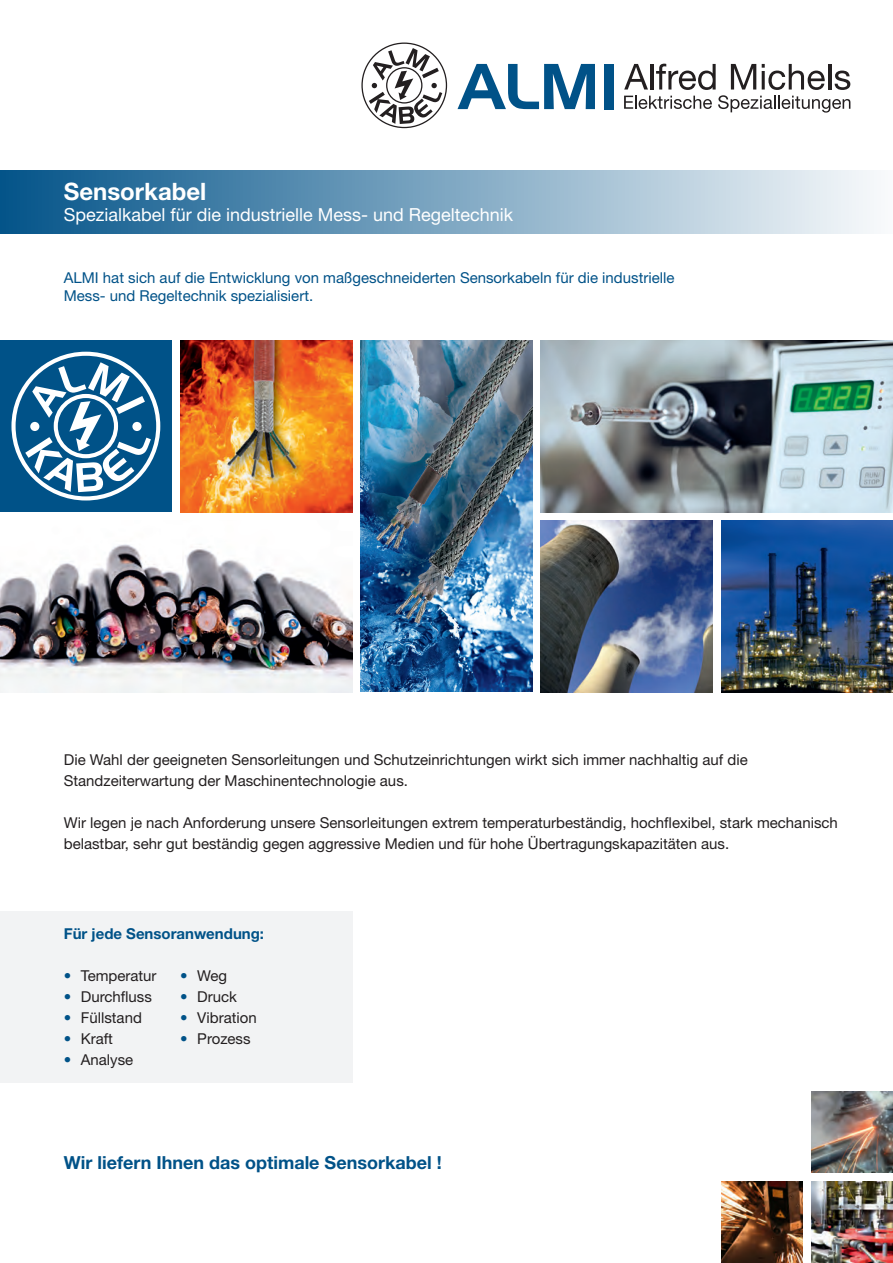
<style>
.page{position:relative;width:893px;height:1263px;background:#fff}
.page>*{position:absolute;margin:0;border:0;box-sizing:border-box;transform-origin:0 0}
.t1{font:700 24px "Helvetica Neue LT Std";color:#fff}
.t2{font:18px "Helvetica Neue LT Std";color:#fff}
.t3{font:700 18px "Helvetica Neue LT Std";color:#005288}
.t4{font:15px/21px "Helvetica Neue LT Std";color:#231f20}
.t5{font:15px/18px "Helvetica Neue LT Std";color:#005288}
.t6{font:700 15px "Helvetica Neue LT Std";color:#005288}
.s1{color:#005288}
</style>
<div class="page">
<svg style="left:361px;top:43px;width:86px;height:85px"></svg>
<svg style="left:457px;top:64px;width:138px;height:45px"></svg>
<div style="left:604px;top:64px;width:10px;height:45px;background:#005288"></div>
<svg style="left:624px;top:64px;width:226px;height:49px"></svg>
<div style="left:0;top:170px;width:893px;height:64px;background:linear-gradient(to right,#035489,#f9fbfc)"></div>
<div style="left:0;top:340px;width:172px;height:172px;background:#005288"></div>
<svg style="left:11px;top:351px;width:150px;height:150px"></svg>
<img style="left:180px;top:340px;width:172px;height:172px">
<img style="left:541px;top:340px;width:352px;height:172px">
<img style="left:0;top:544px;width:352px;height:148px">
<img style="left:361px;top:340px;width:171px;height:352px">
<img style="left:541px;top:520px;width:172px;height:172px">
<img style="left:721px;top:520px;width:172px;height:172px">
<img style="left:811px;top:1091px;width:82px;height:82px">
<div style="left:0;top:911px;width:352px;height:172px;background:#f2f3f4"></div>
<img style="left:811px;top:1181px;width:82px;height:82px">
<img style="left:721px;top:1181px;width:82px;height:82px">
<h1 class="t1" style="left:64px;top:176px;width:144px">Sensorkabel</h1>
<p class="t2" style="left:64px;top:204px;width:451px">Spezialkabel für die industrielle Mess- und Regeltechnik</p>
<p class="t5" style="left:64px;top:268px;width:612px">ALMI hat sich auf die Entwicklung von maßgeschneiderten Sensorkabeln für die industrielle<br>Mess- und Regeltechnik spezialisiert.</p>
<p class="t4" style="left:64px;top:748px;width:686px">Die Wahl der geeigneten Sensorleitungen und Schutzeinrichtungen wirkt sich immer nachhaltig auf die<br>Standzeiterwartung der Maschinentechnologie aus.</p>
<p class="t4" style="left:64px;top:811px;width:776px">Wir legen je nach Anforderung unsere Sensorleitungen extrem temperaturbeständig, hochflexibel, stark mechanisch belastbar, sehr gut beständig gegen aggressive Medien und für hohe Übertragungskapazitäten aus.</p>
<p class="t6" style="left:64px;top:924px;width:202px">Für jede Sensoranwendung:</p>
<p class="t4" style="left:64px;top:965px;width:94px"><span class="s1">•</span> Temperatur</p>
<p class="t4" style="left:64px;top:986px;width:90px"><span class="s1">•</span> Durchfluss</p>
<p class="t4" style="left:64px;top:1007px;width:80px"><span class="s1">•</span> Füllstand</p>
<p class="t4" style="left:64px;top:1028px;width:51px"><span class="s1">•</span> Kraft</p>
<p class="t4" style="left:64px;top:1049px;width:71px"><span class="s1">•</span> Analyse</p>
<p class="t4" style="left:180px;top:965px;width:48px"><span class="s1">•</span> Weg</p>
<p class="t4" style="left:180px;top:986px;width:58px"><span class="s1">•</span> Druck</p>
<p class="t4" style="left:180px;top:1007px;width:78px"><span class="s1">•</span> Vibration</p>
<p class="t4" style="left:180px;top:1028px;width:72px"><span class="s1">•</span> Prozess</p>
<p class="t3" style="left:64px;top:1151px;width:379px">Wir liefern Ihnen das optimale Sensorkabel !</p>
</div>
